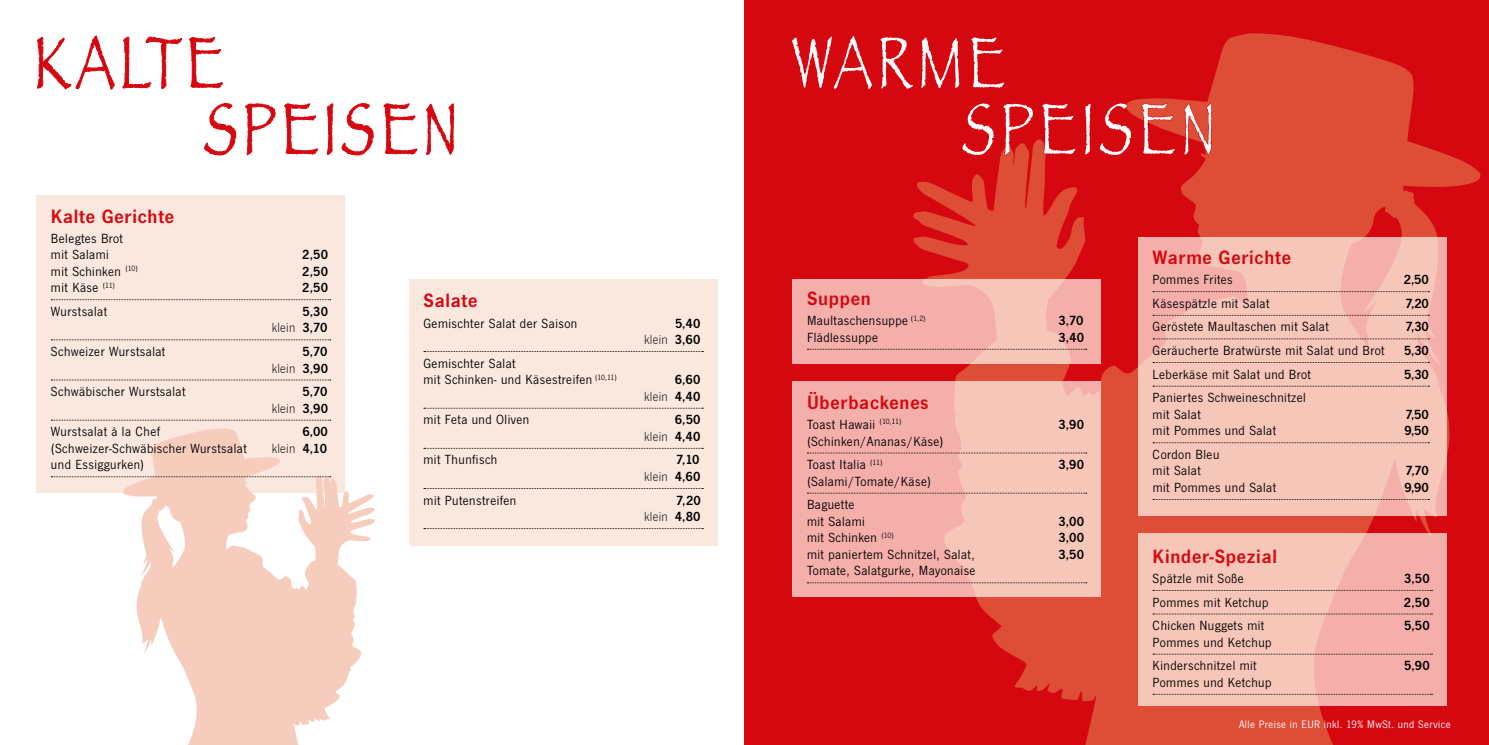
<style>
.page{position:relative;width:1489px;height:745px;background:#fff}
.page>*{position:absolute;margin:0;border:0;box-sizing:border-box;transform-origin:0 0}
.t1{font:condensed 75px/66.2px "Papyrus";letter-spacing:.07em;color:#d6080f}
.t2{font:condensed 75px/66.2px "Papyrus";letter-spacing:.07em;color:#fff}
.t3{font:600 20px "News Gothic T";letter-spacing:.04em;color:#d6080f}
.t4{font:13.75px/16.5px "News Gothic T";letter-spacing:.035em;color:#000}
.t5{font:600 13.75px/16.5px "News Gothic T";letter-spacing:.015em;color:#000;text-align:right}
.t6{font:300 13.75px "News Gothic T";letter-spacing:.02em;color:#000}
.t7{font:11.25px "News Gothic T";letter-spacing:.04em;color:#fff}
.s1{font-weight:300}
.s2{font-weight:600}
</style>
<div class="page">
<div style="left:744px;top:0;width:744px;height:744px;background:#d6080f"></div>
<svg style="left:37px;top:36px;width:77px;height:54px"></svg>
<svg style="left:123px;top:37px;width:59px;height:53px"></svg>
<svg style="left:189px;top:37px;width:34px;height:51px"></svg>
<svg style="left:204px;top:103px;width:32px;height:52px"></svg>
<svg style="left:245px;top:104px;width:30px;height:51px"></svg>
<svg style="left:284px;top:103px;width:34px;height:51px"></svg>
<svg style="left:327px;top:104px;width:6px;height:51px"></svg>
<svg style="left:342px;top:103px;width:31px;height:52px"></svg>
<svg style="left:383px;top:103px;width:34px;height:51px"></svg>
<svg style="left:426px;top:103px;width:27px;height:52px"></svg>
<div style="left:36px;top:195px;width:309px;height:298px;background:#fae7de"></div>
<svg style="left:123px;top:428px;width:252px;height:316px;fill:#f6cdbc"></svg>
<svg style="left:912px;top:33px;width:568px;height:711px"></svg>
<svg style="left:912px;top:37px;width:1px;height:52px"></svg>
<svg style="left:921px;top:37px;width:38px;height:51px"></svg>
<svg style="left:971px;top:37px;width:33px;height:51px"></svg>
<svg style="left:962px;top:103px;width:31px;height:52px"></svg>
<svg style="left:1003px;top:104px;width:30px;height:51px"></svg>
<svg style="left:1042px;top:103px;width:33px;height:51px"></svg>
<svg style="left:1084px;top:104px;width:6px;height:51px"></svg>
<svg style="left:1099px;top:103px;width:32px;height:52px"></svg>
<svg style="left:1141px;top:103px;width:33px;height:51px"></svg>
<svg style="left:1183px;top:103px;width:28px;height:52px"></svg>
<div style="left:409px;top:279px;width:308px;height:266px;background:#fae7de"></div>
<svg style="left:424px;top:351px;width:279px;height:1px"></svg>
<svg style="left:424px;top:407px;width:279px;height:1px"></svg>
<svg style="left:424px;top:447px;width:279px;height:1px"></svg>
<svg style="left:424px;top:488px;width:279px;height:1px"></svg>
<svg style="left:424px;top:528px;width:279px;height:1px"></svg>
<svg style="left:51px;top:299px;width:280px;height:1px"></svg>
<svg style="left:51px;top:339px;width:280px;height:1px"></svg>
<svg style="left:51px;top:379px;width:280px;height:1px"></svg>
<svg style="left:51px;top:419px;width:280px;height:1px"></svg>
<svg style="left:51px;top:476px;width:280px;height:1px"></svg>
<svg style="left:1137px;top:237px;width:309px;height:279px;background:#f4c0b4"></svg>
<svg style="left:1152px;top:291px;width:277px;height:1px"></svg>
<svg style="left:1152px;top:315px;width:277px;height:1px"></svg>
<svg style="left:1152px;top:338px;width:277px;height:1px"></svg>
<svg style="left:1152px;top:362px;width:277px;height:1px"></svg>
<svg style="left:1152px;top:385px;width:277px;height:1px"></svg>
<svg style="left:1152px;top:442px;width:277px;height:1px"></svg>
<svg style="left:1152px;top:498px;width:277px;height:1px"></svg>
<svg style="left:792px;top:279px;width:308px;height:84px;background:#f3b3ad"></svg>
<svg style="left:807px;top:348px;width:279px;height:1px"></svg>
<div style="left:792px;top:381px;width:308px;height:215px;background:linear-gradient(to right,#f2a8a6,#f5c9b9)"></div>
<svg style="left:807px;top:452px;width:279px;height:1px"></svg>
<svg style="left:807px;top:492px;width:279px;height:1px"></svg>
<svg style="left:807px;top:582px;width:279px;height:1px"></svg>
<div style="left:1137px;top:533px;width:309px;height:172px;background:linear-gradient(to right,#f7cdbc,#f4adaa)"></div>
<svg style="left:1152px;top:589px;width:280px;height:1px"></svg>
<svg style="left:1152px;top:613px;width:280px;height:1px"></svg>
<svg style="left:1152px;top:653px;width:280px;height:1px"></svg>
<svg style="left:1152px;top:693px;width:280px;height:1px"></svg>
<h1 class="t1" style="left:204px;top:28px;width:254px;text-indent:-170px">KALTE<br>SPEISEN</h1>
<h1 class="t2" style="left:961px;top:28px;width:254px;text-indent:-170px">WARME<br>SPEISEN</h1>
<h2 class="t3" style="left:51px;top:204px;width:125px">Kalte Gerichte</h2>
<p class="t4" style="left:51px;top:229px;width:74px">Belegtes Brot mit Salami</p>
<p class="t5" style="left:302px;top:246px;width:27px">2,50</p>
<p class="t4" style="left:51px;top:262px;width:88px">mit Schinken <sup>(10)</sup></p>
<p class="t5" style="left:302px;top:262px;width:27px">2,50</p>
<p class="t4" style="left:51px;top:279px;width:66px">mit Käse <sup>(11)</sup></p>
<p class="t5" style="left:302px;top:279px;width:27px">2,50</p>
<p class="t4" style="left:51px;top:302px;width:58px">Wurstsalat</p>
<p class="t5" style="left:272px;top:302px;width:58px">5,30<br><span class="s1">klein</span> 3,70</p>
<p class="t4" style="left:51px;top:343px;width:116px">Schweizer Wurstsalat</p>
<p class="t5" style="left:272px;top:343px;width:58px">5,70<br><span class="s1">klein</span> 3,90</p>
<p class="t4" style="left:51px;top:383px;width:136px">Schwäbischer Wurstsalat</p>
<p class="t5" style="left:272px;top:383px;width:58px">5,70<br><span class="s1">klein</span> 3,90</p>
<p class="t4" style="left:51px;top:423px;width:111px">Wurstsalat à la Chef</p>
<p class="t5" style="left:302px;top:423px;width:27px">6,00</p>
<p class="t4" style="left:51px;top:439px;width:197px">(Schweizer-Schwäbischer Wurstsalat</p>
<p class="t6" style="left:272px;top:440px;width:57px">klein <span class="s2">4,10</span></p>
<p class="t4" style="left:51px;top:456px;width:95px">und Essiggurken)</p>
<h2 class="t3" style="left:423px;top:289px;width:55px">Salate</h2>
<p class="t4" style="left:423px;top:314px;width:155px">Gemischter Salat der Saison</p>
<p class="t5" style="left:644px;top:314px;width:58px">5,40<br><span class="s1">klein</span> 3,60</p>
<p class="t4" style="left:423px;top:354px;width:195px">Gemischter Salat<br>mit Schinken- und Käsestreifen <sup>(10,11)</sup></p>
<p class="t5" style="left:644px;top:371px;width:58px">6,60<br><span class="s1">klein</span> 4,40</p>
<p class="t4" style="left:423px;top:411px;width:107px">mit Feta und Oliven</p>
<p class="t5" style="left:644px;top:411px;width:58px">6,50<br><span class="s1">klein</span> 4,40</p>
<p class="t4" style="left:423px;top:451px;width:75px">mit Thunfisch</p>
<p class="t5" style="left:644px;top:451px;width:58px">7,10<br><span class="s1">klein</span> 4,60</p>
<p class="t4" style="left:423px;top:491px;width:94px">mit Putenstreifen</p>
<p class="t5" style="left:644px;top:491px;width:58px">7,20<br><span class="s1">klein</span> 4,80</p>
<h2 class="t3" style="left:807px;top:286px;width:65px">Suppen</h2>
<p class="t4" style="left:807px;top:312px;width:120px">Maultaschensuppe <sup>(1,2)</sup></p>
<p class="t5" style="left:1058px;top:312px;width:26px">3,70</p>
<p class="t4" style="left:807px;top:328px;width:72px">Flädlessuppe</p>
<p class="t5" style="left:1058px;top:328px;width:27px">3,40</p>
<h2 class="t3" style="left:807px;top:390px;width:123px">Überbackenes</h2>
<p class="t4" style="left:807px;top:415px;width:96px">Toast Hawaii <sup>(10,11)</sup></p>
<p class="t5" style="left:1058px;top:415px;width:27px">3,90</p>
<p class="t4" style="left:807px;top:428px;width:138px;line-height:23.6px">(Schinken/Ananas/Käse)<br>Toast Italia <sup>(11)</sup></p>
<p class="t5" style="left:1058px;top:456px;width:27px">3,90</p>
<p class="t4" style="left:807px;top:468px;width:125px;line-height:23.6px">(Salami/Tomate/Käse)<br>Baguette</p>
<p class="t4" style="left:807px;top:512px;width:59px">mit Salami</p>
<p class="t5" style="left:1058px;top:512px;width:27px">3,00</p>
<p class="t4" style="left:807px;top:529px;width:88px">mit Schinken <sup>(10)</sup></p>
<p class="t5" style="left:1058px;top:529px;width:27px">3,00</p>
<p class="t4" style="left:807px;top:545px;width:169px">mit paniertem Schnitzel, Salat,</p>
<p class="t5" style="left:1058px;top:545px;width:27px">3,50</p>
<p class="t4" style="left:807px;top:562px;width:170px">Tomate, Salatgurke, Mayonaise</p>
<h2 class="t3" style="left:1152px;top:246px;width:140px">Warme Gerichte</h2>
<p class="t4" style="left:1152px;top:271px;width:82px">Pommes Frites</p>
<p class="t5" style="left:1403px;top:271px;width:26px">2,50</p>
<p class="t4" style="left:1152px;top:294px;width:118px">Käsespätzle mit Salat</p>
<p class="t5" style="left:1405px;top:294px;width:25px">7,20</p>
<p class="t4" style="left:1152px;top:318px;width:178px">Geröstete Maultaschen mit Salat</p>
<p class="t5" style="left:1405px;top:318px;width:25px">7,30</p>
<p class="t4" style="left:1152px;top:342px;width:233px">Geräucherte Bratwürste mit Salat und Brot</p>
<p class="t5" style="left:1403px;top:342px;width:26px">5,30</p>
<p class="t4" style="left:1152px;top:365px;width:160px">Leberkäse mit Salat und Brot</p>
<p class="t5" style="left:1403px;top:365px;width:26px">5,30</p>
<p class="t4" style="left:1152px;top:389px;width:155px">Paniertes Schweineschnitzel mit Salat</p>
<p class="t5" style="left:1405px;top:405px;width:25px">7,50</p>
<p class="t4" style="left:1152px;top:422px;width:125px">mit Pommes und Salat</p>
<p class="t5" style="left:1404px;top:422px;width:26px">9,50</p>
<p class="t4" style="left:1152px;top:445px;width:68px">Cordon Bleu mit Salat</p>
<p class="t5" style="left:1405px;top:462px;width:25px">7,70</p>
<p class="t4" style="left:1152px;top:478px;width:125px">mit Pommes und Salat</p>
<p class="t5" style="left:1404px;top:478px;width:26px">9,90</p>
<h2 class="t3" style="left:1152px;top:544px;width:126px">Kinder-Spezial</h2>
<p class="t4" style="left:1152px;top:569px;width:93px">Spätzle mit Soße</p>
<p class="t5" style="left:1403px;top:569px;width:27px">3,50</p>
<p class="t4" style="left:1152px;top:593px;width:117px">Pommes mit Ketchup</p>
<p class="t5" style="left:1403px;top:593px;width:27px">2,50</p>
<p class="t4" style="left:1152px;top:616px;width:113px">Chicken Nuggets mit</p>
<p class="t5" style="left:1403px;top:616px;width:27px">5,50</p>
<p class="t4" style="left:1152px;top:629px;width:120px;line-height:23.6px">Pommes und Ketchup<br>Kinderschnitzel mit</p>
<p class="t5" style="left:1403px;top:656px;width:27px">5,90</p>
<p class="t4" style="left:1152px;top:673px;width:120px">Pommes und Ketchup</p>
<p class="t7" style="left:1238px;top:717px;width:213px">Alle Preise in EUR inkl. 19% MwSt. und Service</p>
</div>
